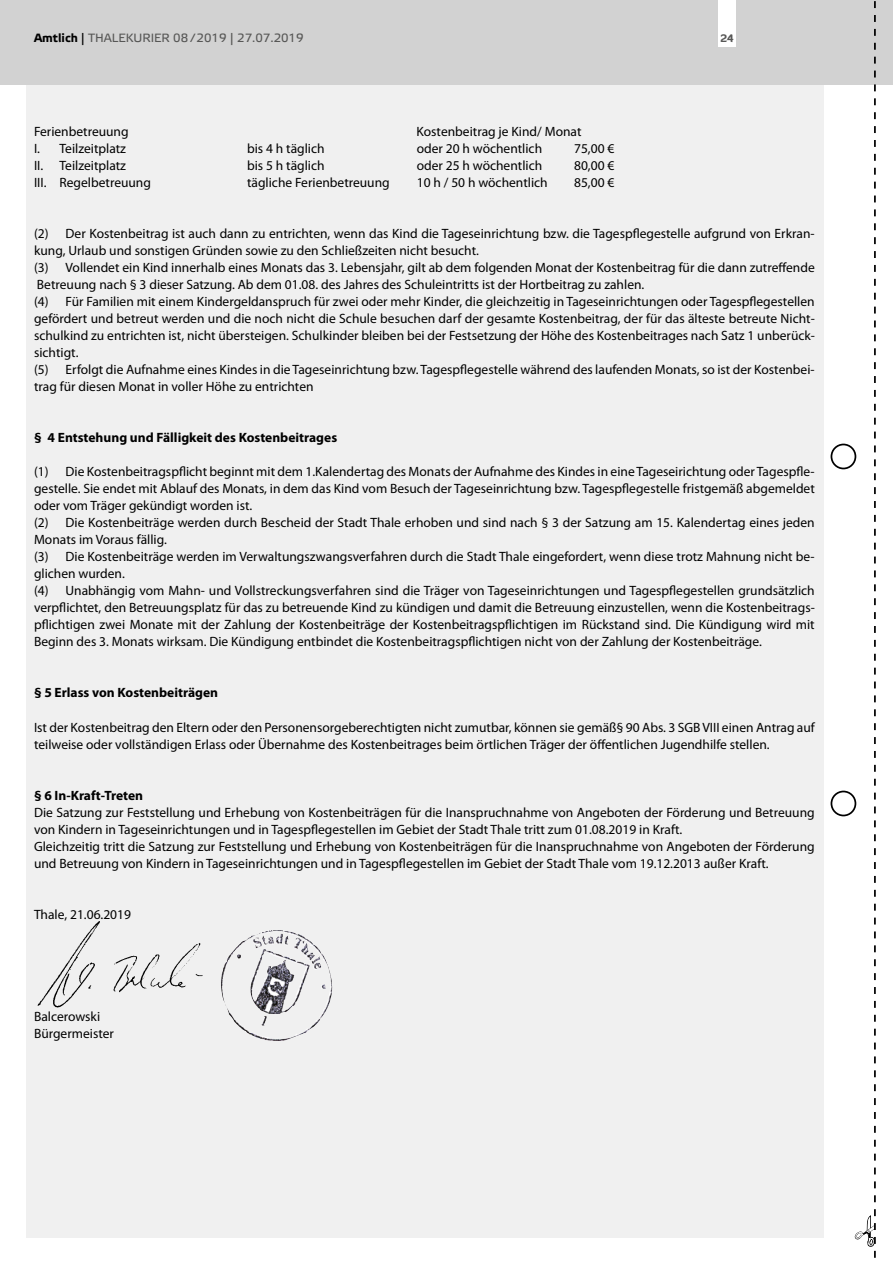
<style>
.page{position:relative;width:893px;height:1263px;background:#fff}
.page>*{position:absolute;margin:0;border:0;box-sizing:border-box;transform-origin:0 0}
.t1{font:13.5px/17px "Myriad Pro";color:#000}
.t2{font:700 13.5px "Myriad Pro";color:#000}
.t3{font:12px "Elektra Text Pro";color:#575756}
.t4{font:900 10.5px "Diavlo";color:#575756}
.s1{font-weight:700;color:#000}
.s2{color:#000}
</style>
<div class="page">
<div style="left:27px;top:0;width:797px;height:1237px;background:#f0f0f0"></div>
<div style="left:0;top:0;width:893px;height:85px;background:#d2d2d2"></div>
<div style="left:719px;top:0;width:17px;height:47px;background:#fff"></div>
<svg style="left:855px;top:1px;width:21px;height:1257px"></svg>
<div style="left:831px;top:444px;width:25px;height:25px;border:2px solid #000;border-radius:50%"></div>
<div style="left:831px;top:791px;width:25px;height:25px;border:2px solid #000;border-radius:50%"></div>
<img style="left:37px;top:921px;width:166px;height:86px">
<img style="left:221px;top:930px;width:112px;height:88px">
<p class="t3" style="left:34px;top:32px;width:271px"><span class="s1">Amtlich</span> <span class="s2">|</span> THALEKURIER 08/2019 | 27.07.2019</p>
<p class="t4" style="left:720px;top:31px;width:15px">24</p>
<p class="t1" style="left:34px;top:123px;width:96px">Ferienbetreuung</p>
<p class="t1" style="left:417px;top:123px;width:166px">Kostenbeitrag je Kind/ Monat</p>
<p class="t1" style="left:34px;top:140px;width:94px">I. Teilzeitplatz</p>
<p class="t1" style="left:247px;top:140px;width:79px">bis 4 h täglich</p>
<p class="t1" style="left:417px;top:140px;width:127px">oder 20 h wöchentlich</p>
<p class="t1" style="left:574px;top:140px;width:42px">75,00 €</p>
<p class="t1" style="left:34px;top:157px;width:94px">II. Teilzeitplatz</p>
<p class="t1" style="left:247px;top:157px;width:79px">bis 5 h täglich</p>
<p class="t1" style="left:417px;top:157px;width:127px">oder 25 h wöchentlich</p>
<p class="t1" style="left:574px;top:157px;width:42px">80,00 €</p>
<p class="t1" style="left:34px;top:174px;width:118px">III. Regelbetreuung</p>
<p class="t1" style="left:247px;top:174px;width:144px">tägliche Ferienbetreuung</p>
<p class="t1" style="left:417px;top:174px;width:132px">10 h / 50 h wöchentlich</p>
<p class="t1" style="left:574px;top:174px;width:42px">85,00 €</p>
<p class="t1" style="left:34px;top:225px;width:782px">(2) Der Kostenbeitrag ist auch dann zu entrichten, wenn das Kind die Tageseinrichtung bzw. die Tagespflegestelle aufgrund von Erkran&shy;kung, Urlaub und sonstigen Gründen sowie zu den Schließzeiten nicht besucht.<br>(3) Vollendet ein Kind innerhalb eines Monats das 3. Lebensjahr, gilt ab dem folgenden Monat der Kostenbeitrag für die dann zutreffende Betreuung nach § 3 dieser Satzung. Ab dem 01.08. des Jahres des Schuleintritts ist der Hortbeitrag zu zahlen.<br>(4) Für Familien mit einem Kindergeldanspruch für zwei oder mehr Kinder, die gleichzeitig in Tageseinrichtungen oder Tagespflegestellen gefördert und betreut werden und die noch nicht die Schule besuchen darf der gesamte Kostenbeitrag, der für das älteste betreute Nicht&shy;schulkind zu entrichten ist, nicht übersteigen. Schulkinder bleiben bei der Festsetzung der Höhe des Kostenbeitrages nach Satz 1 unberück&shy;sichtigt.<br>(5) Erfolgt die Aufnahme eines Kindes in die Tageseinrichtung bzw. Tagespflegestelle während des laufenden Monats, so ist der Kostenbei&shy;trag für diesen Monat in voller Höhe zu entrichten</p>
<p class="t2" style="left:34px;top:429px;width:305px">§ 4 Entstehung und Fälligkeit des Kostenbeitrages</p>
<p class="t1" style="left:34px;top:463px;width:782px">(1) Die Kostenbeitragspflicht beginnt mit dem 1.Kalendertag des Monats der Aufnahme des Kindes in eine Tageseirichtung oder Tagespfle&shy;gestelle. Sie endet mit Ablauf des Monats, in dem das Kind vom Besuch der Tageseinrichtung bzw. Tagespflegestelle fristgemäß abgemeldet oder vom Träger gekündigt worden ist.<br>(2) Die Kostenbeiträge werden durch Bescheid der Stadt Thale erhoben und sind nach § 3 der Satzung am 15. Kalendertag eines jeden Monats im Voraus fällig.<br>(3) Die Kostenbeiträge werden im Verwaltungszwangsverfahren durch die Stadt Thale eingefordert, wenn diese trotz Mahnung nicht be&shy;glichen wurden.<br>(4) Unabhängig vom Mahn- und Vollstreckungsverfahren sind die Träger von Tageseinrichtungen und Tagespflegestellen grundsätzlich verpflichtet, den Betreuungsplatz für das zu betreuende Kind zu kündigen und damit die Betreuung einzustellen, wenn die Kostenbeitrags&shy;pflichtigen zwei Monate mit der Zahlung der Kostenbeiträge der Kostenbeitragspflichtigen im Rückstand sind. Die Kündigung wird mit Beginn des 3. Monats wirksam. Die Kündigung entbindet die Kostenbeitragspflichtigen nicht von der Zahlung der Kostenbeiträge.</p>
<p class="t2" style="left:34px;top:684px;width:186px">§ 5 Erlass von Kostenbeiträgen</p>
<p class="t1" style="left:34px;top:718px;width:782px">Ist der Kostenbeitrag den Eltern oder den Personensorgeberechtigten nicht zumutbar, können sie gemäß§ 90 Abs. 3 SGB VIII einen Antrag auf teilweise oder vollständigen Erlass oder Übernahme des Kostenbeitrages beim örtlichen Träger der öffentlichen Jugendhilfe stellen.</p>
<p class="t2" style="left:34px;top:786px;width:111px">§ 6 In-Kraft-Treten</p>
<p class="t1" style="left:34px;top:803px;width:782px">Die Satzung zur Feststellung und Erhebung von Kostenbeiträgen für die Inanspruchnahme von Angeboten der Förderung und Betreuung von Kindern in Tageseinrichtungen und in Tagespflegestellen im Gebiet der Stadt Thale tritt zum 01.08.2019 in Kraft.<br>Gleichzeitig tritt die Satzung zur Feststellung und Erhebung von Kostenbeiträgen für die Inanspruchnahme von Angeboten der Förderung und Betreuung von Kindern in Tageseinrichtungen und in Tagespflegestellen im Gebiet der Stadt Thale vom 19.12.2013 außer Kraft.</p>
<p class="t1" style="left:34px;top:905px;width:99px">Thale, 21.06.2019</p>
<p class="t1" style="left:34px;top:1007px;width:81px">Balcerowski<br>Bürgermeister</p>
</div>
